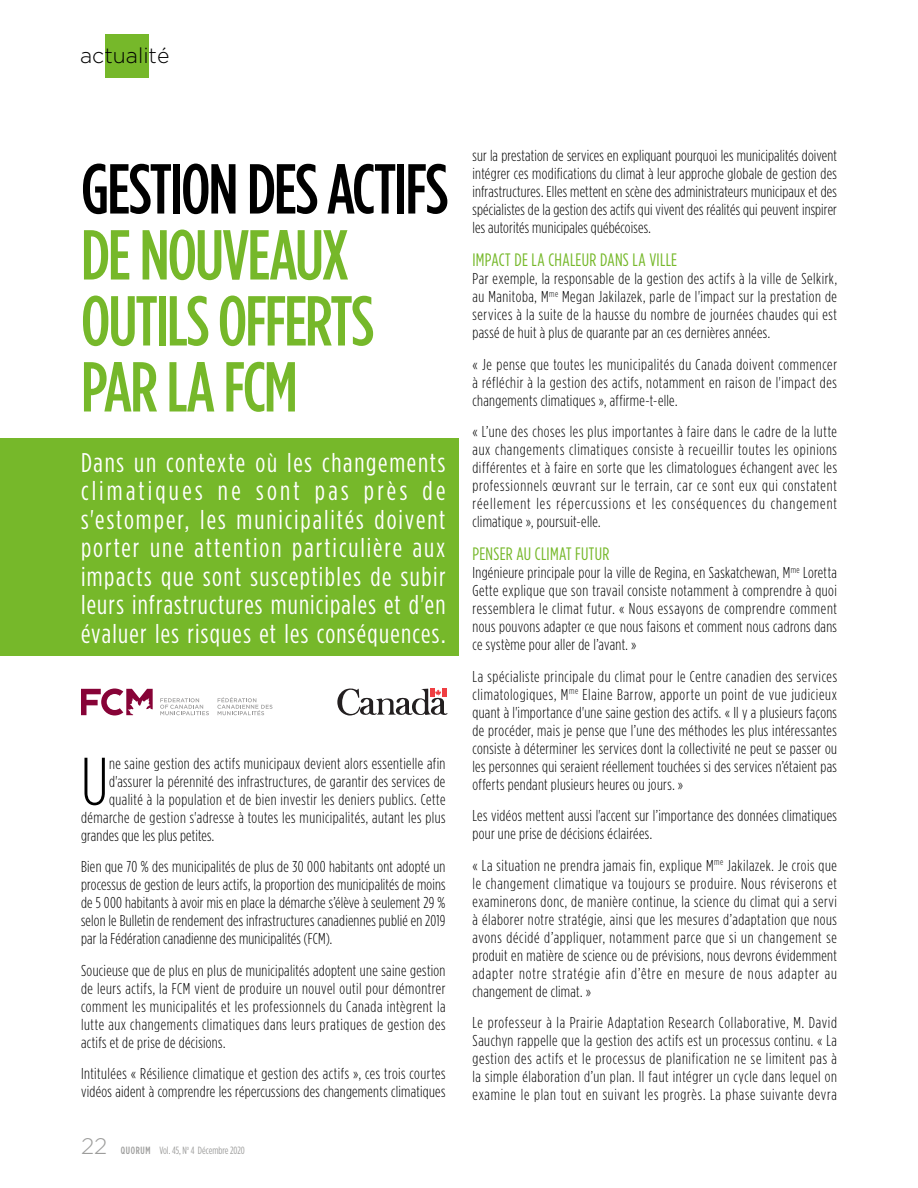
<style>
.page{position:relative;width:918px;height:1188px;background:#fff}
.page>*{position:absolute;margin:0;border:0;box-sizing:border-box;transform-origin:0 0}
.t1{font:500 70.5px/66px "Gotham Condensed";letter-spacing:-.03em;color:#76b82a}
.t2{font:500 70.5px "Gotham Condensed";letter-spacing:-.03em;color:#000}
.t3{font:300 67.2px "Gotham Condensed";color:#000}
.t4{font:27px/28.5px "Gotham Condensed";letter-spacing:.045em;color:#fff;text-align:justify}
.t5{font:300 22.5px "Gotham";color:#9d9d9c}
.t6{font:300 21.45px "Gotham";color:#000}
.t7{font:18px "Gotham Condensed";letter-spacing:.015em;color:#76b82a}
.t8{font:300 15.75px/18px "Gotham Condensed";letter-spacing:.025em;color:#000;text-align:justify}
.t9{font:10.5px "Gotham Condensed";color:#9d9d9c}
.s1{font-weight:500}
</style>
<div class="page">
<div style="left:105px;top:35px;width:43px;height:43px;background:#76b82a"></div>
<div style="left:0;top:438px;width:459px;height:218px;background:#76b82a"></div>
<svg style="left:337px;top:688px;width:110px;height:27px"></svg>
<svg style="left:81px;top:688px;width:72px;height:27px"></svg>
<svg style="left:160px;top:698px;width:49px;height:17px"></svg>
<svg style="left:217px;top:697px;width:56px;height:18px"></svg>
<h3 class="t6" style="left:80px;top:44px;width:91px">actualité</h3>
<h1 class="t2" style="left:81px;top:148px;width:369px">GESTION DES ACTIFS</h1>
<h1 class="t1" style="left:81px;top:221px;width:295px">DE NOUVEAUX<br>OUTILS OFFERTS<br>PAR LA FCM</h1>
<p class="t4" style="left:81px;top:448px;width:366px">Dans un contexte où les changements climatiques ne sont pas près de s'estomper, les municipalités doivent porter une attention particulière aux impacts que sont susceptibles de subir leurs infrastructures municipales et d'en évaluer les risques et les conséquences.</p>
<h2 class="t3" style="left:81px;top:743px;width:29px">U</h2>
<p class="t8" style="left:109px;top:754px;width:338px">ne saine gestion des actifs municipaux devient alors essentielle afin</p>
<p class="t8" style="left:109px;top:772px;width:338px">d'assurer la pérennité des infrastructures, de garantir des services de</p>
<p class="t8" style="left:109px;top:790px;width:338px">qualité à la population et de bien investir les deniers publics. Cette</p>
<p class="t8" style="left:81px;top:808px;width:366px">démarche de gestion s'adresse à toutes les municipalités, autant les plus</p>
<p class="t8" style="left:81px;top:826px;width:133px">grandes que les plus petites.</p>
<p class="t8" style="left:81px;top:858px;width:366px">Bien que 70 % des municipalités de plus de 30 000 habitants ont adopté un processus de gestion de leurs actifs, la proportion des municipalités de moins de 5 000 habitants à avoir mis en place la démarche s’élève à seulement 29 % selon le Bulletin de rendement des infrastructures canadiennes publié en 2019 par la Fédération canadienne des municipalités (FCM).</p>
<p class="t8" style="left:81px;top:961px;width:366px">Soucieuse que de plus en plus de municipalités adoptent une saine gestion de leurs actifs, la FCM vient de produire un nouvel outil pour démontrer comment les municipalités et les professionnels du Canada intègrent la lutte aux changements climatiques dans leurs pratiques de gestion des actifs et de prise de décisions.</p>
<p class="t8" style="left:81px;top:1065px;width:366px">Intitulées « Résilience climatique et gestion des actifs », ces trois courtes vidéos aident à comprendre les répercussions des changements climatiques</p>
<h3 class="t5" style="left:81px;top:1133px;width:28px">22</h3>
<p class="t9" style="left:121px;top:1144px;width:125px"><span class="s1">QUORUM</span> Vol. 45, N<sup>o</sup> 4 Décembre 2020</p>
<p class="t8" style="left:473px;top:147px;width:366px">sur la prestation de services en expliquant pourquoi les municipalités doivent intégrer ces modifications du climat à leur approche globale de gestion des infrastructures. Elles mettent en scène des administrateurs municipaux et des spécialistes de la gestion des actifs qui vivent des réalités qui peuvent inspirer les autorités municipales québécoises.</p>
<p class="t7" style="left:472px;top:250px;width:206px">IMPACT DE LA CHALEUR DANS LA VILLE</p>
<p class="t8" style="left:472px;top:269px;width:366px">Par exemple, la responsable de la gestion des actifs à la ville de Selkirk, au Manitoba, M<sup>me</sup> Megan Jakilazek, parle de l'impact sur la prestation de services à la suite de la hausse du nombre de journées chaudes qui est passé de huit à plus de quarante par an ces dernières années.</p>
<p class="t8" style="left:473px;top:355px;width:366px">« Je pense que toutes les municipalités du Canada doivent commencer à réfléchir à la gestion des actifs, notamment en raison de l'impact des changements climatiques », affirme-t-elle.</p>
<p class="t8" style="left:473px;top:422px;width:366px">« L’une des choses les plus importantes à faire dans le cadre de la lutte aux changements climatiques consiste à recueillir toutes les opinions différentes et à faire en sorte que les climatologues échangent avec les professionnels œuvrant sur le terrain, car ce sont eux qui constatent réellement les répercussions et les conséquences du changement climatique », poursuit-elle.</p>
<p class="t7" style="left:472px;top:544px;width:138px">PENSER AU CLIMAT FUTUR</p>
<p class="t8" style="left:472px;top:563px;width:366px">Ingénieure principale pour la ville de Regina, en Saskatchewan, M<sup>me</sup> Loretta Gette explique que son travail consiste notamment à comprendre à quoi ressemblera le climat futur. « Nous essayons de comprendre comment nous pouvons adapter ce que nous faisons et comment nous cadrons dans ce système pour aller de l’avant. »</p>
<p class="t8" style="left:472px;top:667px;width:366px">La spécialiste principale du climat pour le Centre canadien des services climatologiques, M<sup>me</sup> Elaine Barrow, apporte un point de vue judicieux quant à l'importance d'une saine gestion des actifs. « Il y a plusieurs façons de procéder, mais je pense que l’une des méthodes les plus intéressantes consiste à déterminer les services dont la collectivité ne peut se passer ou les personnes qui seraient réellement touchées si des services n’étaient pas offerts pendant plusieurs heures ou jours. »</p>
<p class="t8" style="left:472px;top:806px;width:366px">Les vidéos mettent aussi l'accent sur l’importance des données climatiques pour une prise de décisions éclairées.</p>
<p class="t8" style="left:472px;top:856px;width:366px">« La situation ne prendra jamais fin, explique M<sup>me</sup> Jakilazek. Je crois que le changement climatique va toujours se produire. Nous réviserons et examinerons donc, de manière continue, la science du climat qui a servi à élaborer notre stratégie, ainsi que les mesures d’adaptation que nous avons décidé d’appliquer, notamment parce que si un changement se produit en matière de science ou de prévisions, nous devrons évidemment adapter notre stratégie afin d’être en mesure de nous adapter au changement de climat. »</p>
<p class="t8" style="left:473px;top:1013px;width:366px">Le professeur à la Prairie Adaptation Research Collaborative, M. David Sauchyn rappelle que la gestion des actifs est un processus continu. « La gestion des actifs et le processus de planification ne se limitent pas à la simple élaboration d’un plan. Il faut intégrer un cycle dans lequel on examine le plan tout en suivant les progrès. La phase suivante devra</p>
</div>
